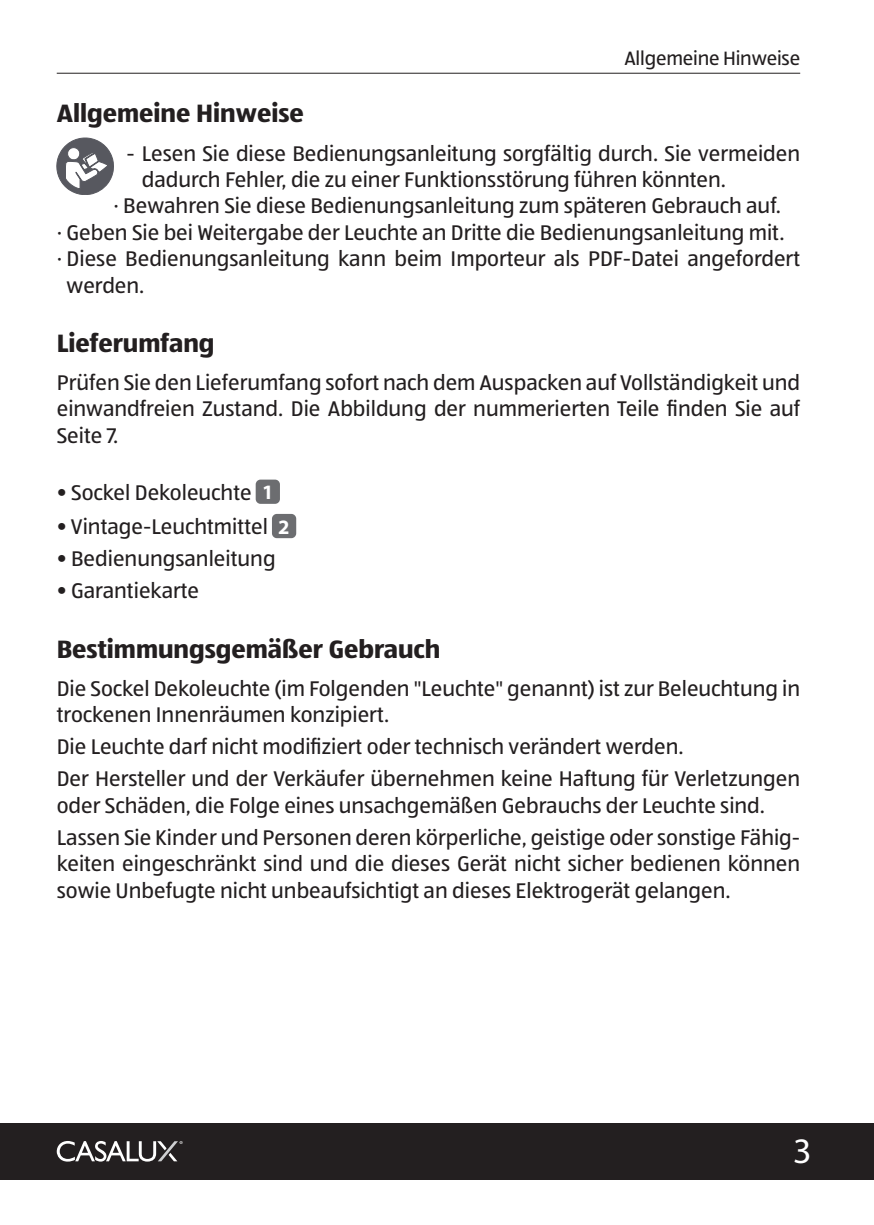
<style>
.page{position:relative;width:874px;height:1225px;background:#fff}
.page>*{position:absolute;margin:0;border:0;box-sizing:border-box;transform-origin:0 0}
.t1{font:36px "Myriad Pro";color:#fff}
.t2{font:700 26px "ALDISUEDOT";color:#231f20}
.t3{font:22px/26.4px "ALDISUEDOT";color:#231f20}
.t4{font:700 20.6px "Myriad Pro";color:#fff}
.t5{font:20px "ALDISUEDOT";letter-spacing:-.01em;color:#231f20}
</style>
<div class="page">
<div style="left:0;top:1123px;width:17px;height:56px;background:#231f20"></div>
<div style="left:17px;top:1123px;width:856px;height:56px;background:#231f20"></div>
<hr style="left:57px;top:73px;width:742px;height:1px;background:#231f20">
<svg style="left:57px;top:1141px;width:125px;height:20px"></svg>
<svg style="left:57px;top:138px;width:56px;height:57px"></svg>
<div style="left:255px;top:479px;width:25px;height:25px;background:#6c6d70;border-radius:5px"></div>
<div style="left:272px;top:514px;width:24px;height:24px;background:#6c6d70;border-radius:5px"></div>
<p class="t5" style="left:624px;top:45px;width:177px">Allgemeine Hinweise</p>
<p class="t2" style="left:57px;top:96px;width:248px">Allgemeine Hinweise</p>
<p class="t3" style="left:142px;top:139px;width:659px;text-indent:-15px">- Lesen Sie diese Bedienungsanleitung sorgfältig durch. Sie vermeiden dadurch Fehler, die zu einer Funktionsstörung führen könnten.</p>
<p class="t3" style="left:113px;top:192px;width:668px">· Bewahren Sie diese Bedienungsanleitung zum späteren Gebrauch auf.</p>
<p class="t3" style="left:57px;top:219px;width:729px">· Geben Sie bei Weitergabe der Leuchte an Dritte die Bedienungsanleitung mit.</p>
<p class="t3" style="left:67px;top:245px;width:734px;text-indent:-10px">· Diese Bedienungsanleitung kann beim Importeur als PDF-Datei angefordert werden.</p>
<p class="t2" style="left:57px;top:326px;width:159px">Lieferumfang</p>
<p class="t3" style="left:57px;top:369px;width:744px;text-align:justify">Prüfen Sie den Lieferumfang sofort nach dem Auspacken auf Vollständigkeit und einwandfreien Zustand. Die Abbildung der nummerierten Teile finden Sie auf Seite 7.</p>
<p class="t3" style="left:57px;top:478px;width:196px">• Sockel Dekoleuchte</p>
<p class="t4" style="left:262px;top:481px;width:13px">1</p>
<p class="t3" style="left:57px;top:513px;width:212px">• Vintage-Leuchtmittel</p>
<p class="t4" style="left:278px;top:515px;width:13px">2</p>
<p class="t3" style="left:57px;top:545px;width:220px">• Bedienungsanleitung</p>
<p class="t3" style="left:57px;top:577px;width:144px">• Garantiekarte</p>
<p class="t2" style="left:57px;top:631px;width:385px">Bestimmungsgemäßer Gebrauch</p>
<p class="t3" style="left:57px;top:674px;width:744px">Die Sockel Dekoleuchte (im Folgenden "Leuchte" genannt) ist zur Beleuchtung in trockenen Innenräumen konzipiert.</p>
<p class="t3" style="left:57px;top:733px;width:628px">Die Leuchte darf nicht modifiziert oder technisch verändert werden.</p>
<p class="t3" style="left:57px;top:765px;width:744px">Der Hersteller und der Verkäufer übernehmen keine Haftung für Verletzungen oder Schäden, die Folge eines unsachgemäßen Gebrauchs der Leuchte sind.</p>
<p class="t3" style="left:57px;top:823px;width:744px;text-align:justify">Lassen Sie Kinder und Personen deren körperliche, geistige oder sonstige Fähig&shy;keiten eingeschränkt sind und die dieses Gerät nicht sicher bedienen können sowie Unbefugte nicht unbeaufsichtigt an dieses Elektrogerät gelangen.</p>
<h1 class="t1" style="left:792px;top:1130px;width:20px">3</h1>
</div>
